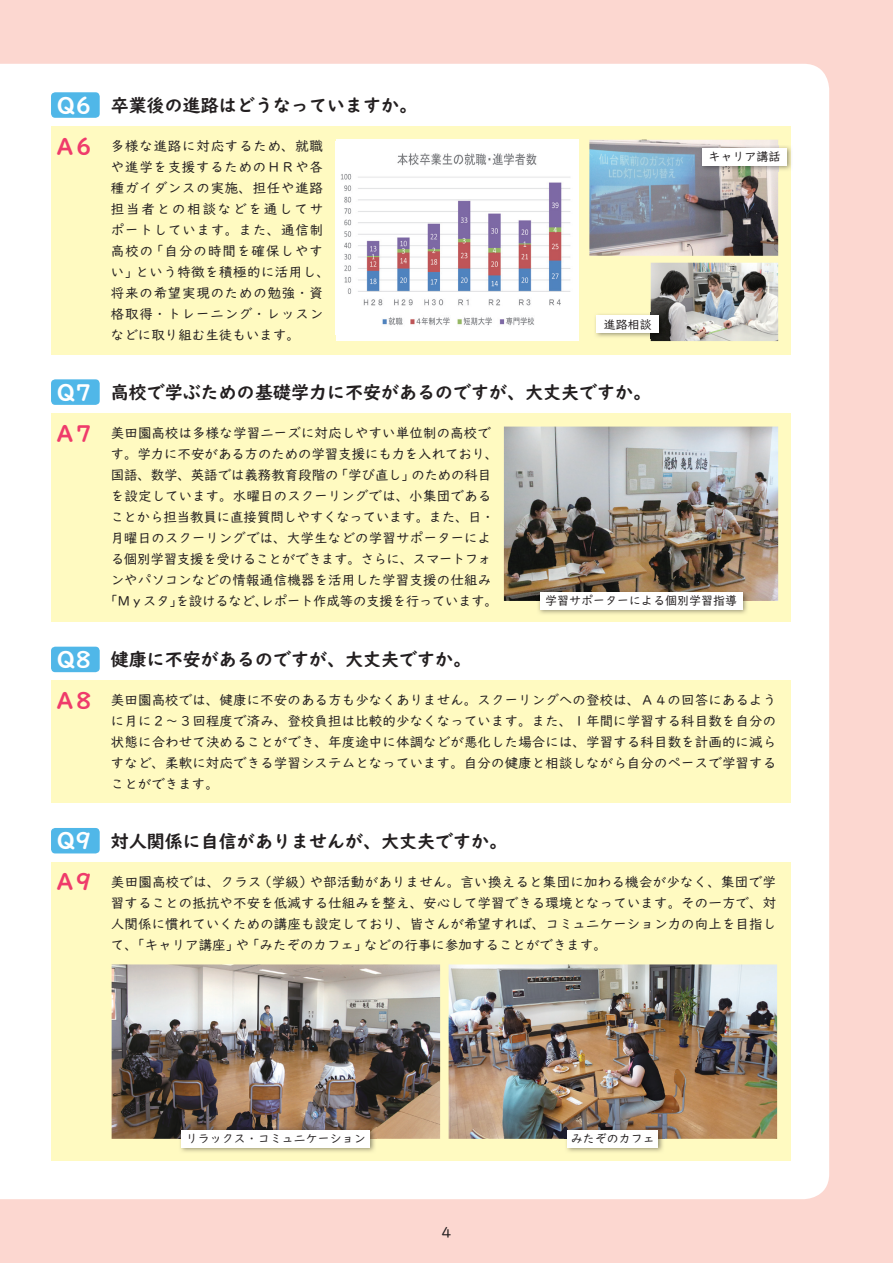
<style>
.page{position:relative;width:893px;height:1263px;background:#fcd7d0}
.page>*{position:absolute;margin:0;border:0;box-sizing:border-box;transform-origin:0 0}
.t1{font:22.5px "UD Digi Kyokasho NP B";color:#fff}
.t2{font:22.5px "UD Digi Kyokasho NP B";color:#ef3b6b}
.t3{font:18px "UD Digi Kyokasho NP B";color:#231f20}
.t4{font:15px "UD Digi Kyokasho NP R";color:#231f20}
.t5{font:13.5px/21px "UD Digi Kyokasho NP R";letter-spacing:.005em;color:#231f20;text-align:justify}
.t6{font:13.5px/21px "UD Digi Kyokasho NP R";letter-spacing:.055em;color:#231f20}
.t7{font:12px "UD Digi Kyokasho NP R";color:#231f20}
</style>
<div class="page">
<div style="left:0;top:64px;width:829px;height:1135px;background:#fff"></div>
<div style="left:51px;top:681px;width:740px;height:122px;background:#fffac1"></div>
<div style="left:51px;top:647px;width:49px;height:25px;background:#50b7e8;border-radius:4px"></div>
<div style="left:51px;top:862px;width:740px;height:299px;background:#fffac1"></div>
<div style="left:51px;top:828px;width:49px;height:25px;background:#50b7e8;border-radius:4px"></div>
<img style="left:112px;top:964px;width:328px;height:175px">
<img style="left:449px;top:964px;width:328px;height:175px">
<img style="left:178px;top:1127px;width:198px;height:25px">
<div style="left:181px;top:1130px;width:189px;height:17px;background:#fff"></div>
<img style="left:564px;top:1127px;width:100px;height:25px">
<div style="left:567px;top:1130px;width:91px;height:17px;background:#fff"></div>
<div style="left:51px;top:413px;width:740px;height:209px;background:#fffac1"></div>
<div style="left:51px;top:379px;width:49px;height:26px;background:#50b7e8;border-radius:4px"></div>
<img style="left:504px;top:427px;width:274px;height:174px">
<img style="left:537px;top:589px;width:211px;height:25px">
<div style="left:540px;top:592px;width:202px;height:17px;background:#fff"></div>
<div style="left:51px;top:126px;width:740px;height:228px;background:#fffac1"></div>
<div style="left:51px;top:92px;width:49px;height:26px;background:#50b7e8;border-radius:4px"></div>
<img style="left:589px;top:140px;width:189px;height:116px">
<img style="left:651px;top:263px;width:127px;height:78px">
<div style="left:336px;top:140px;width:242px;height:201px;background:#fff"></div>
<img style="left:341px;top:153px;width:230px;height:173px">
<img style="left:595px;top:312px;width:70px;height:27px">
<div style="left:597px;top:316px;width:62px;height:17px;background:#fff"></div>
<img style="left:699px;top:145px;width:94px;height:26px">
<div style="left:702px;top:148px;width:85px;height:17px;background:#fff"></div>
<h1 class="t1" style="left:57px;top:92px;width:36px">Q6</h1>
<h1 class="t2" style="left:57px;top:133px;width:37px">A 6</h1>
<h2 class="t3" style="left:111px;top:94px;width:308px">卒業後の進路はどうなっていますか。</h2>
<p class="t6" style="left:111px;top:135px;width:220px">多様な進路に対応するため、就職や進学を支援するためのＨＲや各種ガイダンスの実施、担任や進路担当者との相談などを通してサポートしています。また、通信制高校の「自分の時間を確保しやすい」という特徴を積極的に活用し、将来の希望実現のための勉強・資格取得・トレーニング・レッスンなどに取り組む生徒もいます。</p>
<p class="t7" style="left:708px;top:150px;width:73px">キャリア講話</p>
<p class="t7" style="left:604px;top:317px;width:49px">進路相談</p>
<h1 class="t1" style="left:57px;top:379px;width:36px">Q7</h1>
<h1 class="t2" style="left:57px;top:420px;width:37px">A 7</h1>
<h2 class="t3" style="left:111px;top:381px;width:542px">高校で学ぶための基礎学力に不安があるのですが、大丈夫ですか。</h2>
<p class="t5" style="left:104px;top:423px;width:396px;text-align:center">美田園高校は多様な学習ニーズに対応しやすい単位制の高校です。学力に不安がある方のための学習支援にも力を入れており、国語、数学、英語では義務教育段階の「学び直し」のための科目を設定しています。水曜日のスクーリングでは、小集団であることから担当教員に直接質問しやすくなっています。また、日・月曜日のスクーリングでは、大学生などの学習サポーターによる個別学習支援を受けることができます。さらに、スマートフォンやパソコンなどの情報通信機器を活用した学習支援の仕組み「Ｍｙスタ」を設けるなど、レポート作成等の支援を行っています。</p>
<p class="t7" style="left:545px;top:594px;width:193px">学習サポーターによる個別学習指導</p>
<h1 class="t1" style="left:57px;top:646px;width:36px">Q8</h1>
<h1 class="t2" style="left:57px;top:687px;width:37px">A 8</h1>
<h2 class="t3" style="left:111px;top:649px;width:362px">健康に不安があるのですが、大丈夫ですか。</h2>
<p class="t5" style="left:111px;top:690px;width:667px">美田園高校では、健康に不安のある方も少なくありません。スクーリングへの登校は、Ａ４の回答にあるように月に２～３回程度で済み、登校負担は比較的少なくなっています。また、１年間に学習する科目数を自分の状態に合わせて決めることができ、年度途中に体調などが悪化した場合には、学習する科目数を計画的に減らすなど、柔軟に対応できる学習システムとなっています。自分の健康と相談しながら自分のペースで学習することができます。</p>
<h1 class="t1" style="left:57px;top:827px;width:36px">Q9</h1>
<h1 class="t2" style="left:57px;top:868px;width:37px">A 9</h1>
<h2 class="t3" style="left:111px;top:830px;width:398px">対人関係に自信がありませんが、大丈夫ですか。</h2>
<p class="t5" style="left:111px;top:871px;width:667px">美田園高校では、クラス（学級）や部活動がありません。言い換えると集団に加わる機会が少なく、集団で学習することの抵抗や不安を低減する仕組みを整え、安心して学習できる環境となっています。その一方で、対人関係に慣れていくための講座も設定しており、皆さんが希望すれば、コミュニケーション力の向上を目指して、「キャリア講座」や「みたぞのカフェ」などの行事に参加することができます。</p>
<p class="t7" style="left:186px;top:1132px;width:181px">リラックス・コミュニケーション</p>
<p class="t7" style="left:571px;top:1132px;width:85px">みたぞのカフェ</p>
<p class="t4" style="left:442px;top:1224px;width:11px">4</p>
</div>
